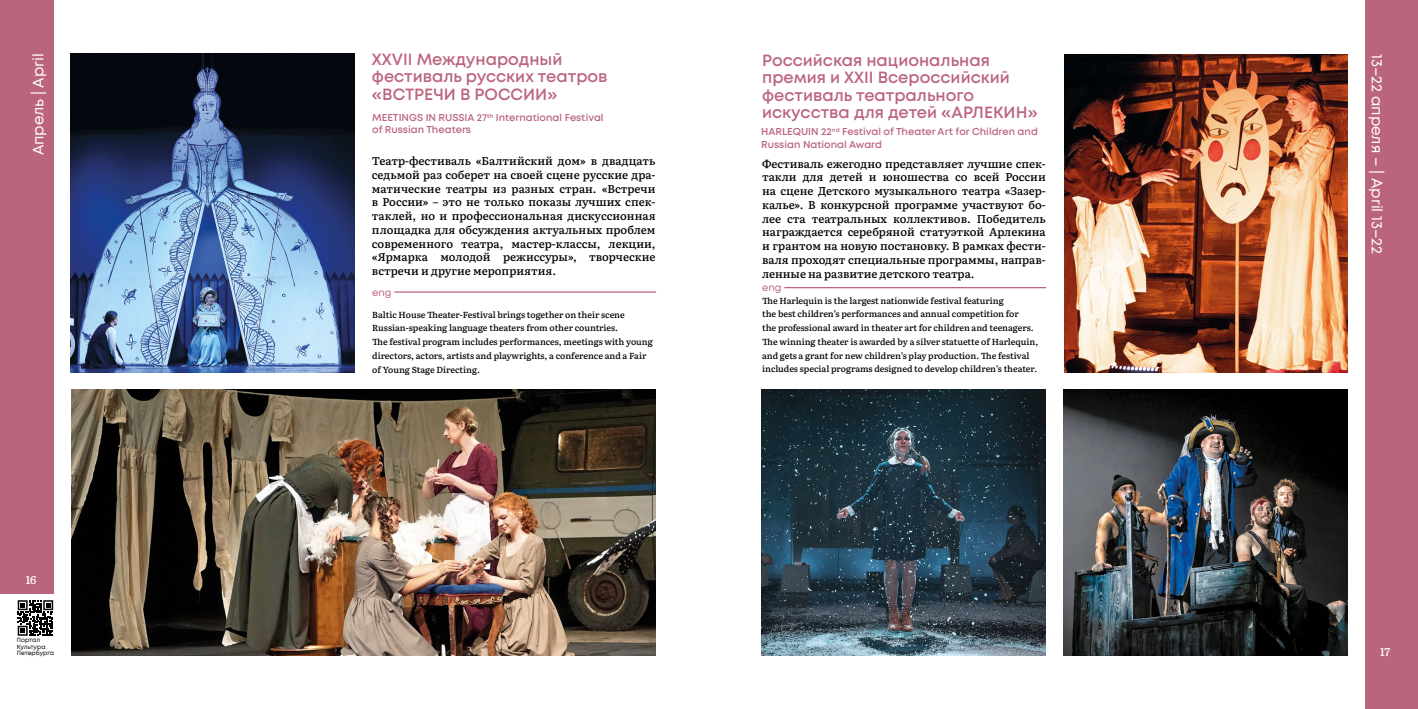
<style>
.page{position:relative;width:1418px;height:709px;background:#fff}
.page>*{position:absolute;margin:0;border:0;box-sizing:border-box;transform-origin:0 0}
.Название_Русский_Вес{font:600 16.25px/17.5px "Mont";color:#bb657d}
.Месяц_Весна{font:15px "Mont";color:#fff}
.Текст_Русский{font:500 11.25px/13.8px "Literata";letter-spacing:-.005em;color:#000;text-align:justify}
.t1{font:500 11.25px "Literata";color:#fff}
.Название_Английский{font:600 10px/12.5px "Mont";color:#bb657d}
.eng_зима{font:10px "Mont";color:#bb657d}
.Текст_Английский{font:500 8.75px/13.8px "Literata";letter-spacing:-.005em;color:#000}
.t2{font:6px/6.2px "Mont";letter-spacing:-.01em;color:#000}
</style>
<div class="page">
<svg style="left:18px;top:600px;width:35px;height:35px"></svg>
<div style="left:1365px;top:0;width:52px;height:709px;background:#bb657d"></div>
<div style="left:0;top:0;width:53px;height:594px;background:#bb657d"></div>
<img style="left:71px;top:390px;width:585px;height:266px">
<img style="left:71px;top:53px;width:283px;height:319px">
<hr style="left:394px;top:291px;width:262px;height:2px;background:#bb657d">
<hr style="left:784px;top:287px;width:262px;height:1px;background:#bb657d">
<img style="left:1064px;top:54px;width:282px;height:318px">
<img style="left:762px;top:390px;width:283px;height:265px">
<img style="left:1063px;top:390px;width:283px;height:266px">
<p class="Название_Русский_Вес" style="left:372px;top:51px;width:237px">ХХVII Международный фестиваль русских театров «ВСТРЕЧИ В РОССИИ»</p>
<p class="Название_Английский" style="left:372px;top:111px;width:233px">MEETINGS IN RUSSIA 27<sup>th</sup> International Festival of Russian Theaters</p>
<p class="Текст_Русский" style="left:372px;top:153px;width:285px">Театр-фестиваль «Балтийский дом» в двадцать седьмой раз соберет на своей сцене русские дра&shy;матические театры из разных стран. «Встречи в России» – это не только показы лучших спек&shy;таклей, но и профессиональная дискуссионная площадка для обсуждения актуальных проблем современного театра, мастер-классы, лекции, «Ярмарка молодой режиссуры», творческие встречи и другие мероприятия.</p>
<p class="eng_зима" style="left:372px;top:285px;width:21px">eng</p>
<p class="Название_Русский_Вес" style="left:762px;top:51px;width:277px">Российская национальная премия и ХХII Всероссийский фестиваль театрального искусства для детей «АРЛЕКИН»</p>
<p class="Название_Английский" style="left:761px;top:126px;width:278px">HARLEQUIN 22<sup>nd</sup> Festival of Theater Art for Children and<br>Russian National Award</p>
<p class="Текст_Русский" style="left:762px;top:156px;width:285px">Фестиваль ежегодно представляет лучшие спек&shy;такли для детей и юношества со всей России на сцене Детского музыкального театра «Зазер&shy;калье». В конкурсной программе участвуют бо&shy;лее ста театральных коллективов. Победитель награждается серебряной статуэткой Арлекина и грантом на новую постановку. В рамках фести&shy;валя проходят специальные программы, направ&shy;ленные на развитие детского театра.</p>
<p class="Текст_Английский" style="left:762px;top:293px;width:277px">The Harlequin is the largest nationwide festival featuring<br>the best children’s performances and annual competition for<br>the professional award in theater art for children and teenagers.<br>The winning theater is awarded by a silver statuette of Harlequin, and gets a grant for new children’s play production. The festival includes special programs designed to develop children’s theater.</p>
<p class="Месяц_Весна" style="left:29px;top:155px;width:104px;rotate:-90deg">Апрель | April</p>
<p class="Месяц_Весна" style="left:1386px;top:54px;width:201px;rotate:90deg">13–22 апреля – | April 13–22</p>
<h2 class="Месяц_Весна" style="left:1387px;top:54px;width:133px;rotate:90deg">Январь | January</h2>
<p class="eng_зима" style="left:762px;top:281px;width:21px">eng</p>
<p class="Текст_Английский" style="left:372px;top:307px;width:282px">Baltic House Theater-Festival brings together on their scene Russian-speaking language theaters from other countries.<br>The festival program includes performances, meetings with young directors, actors, artists and playwrights, a conference and a Fair of Young Stage Directing.</p>
<p class="t1" style="left:26px;top:571px;width:12px">16</p>
<p class="t1" style="left:27px;top:571px;width:12px">16</p>
<p class="t2" style="left:17px;top:637px;width:39px">Портал<br>Культура<br>Петербурга</p>
<p class="t1" style="left:1380px;top:643px;width:12px">17</p>
</div>
